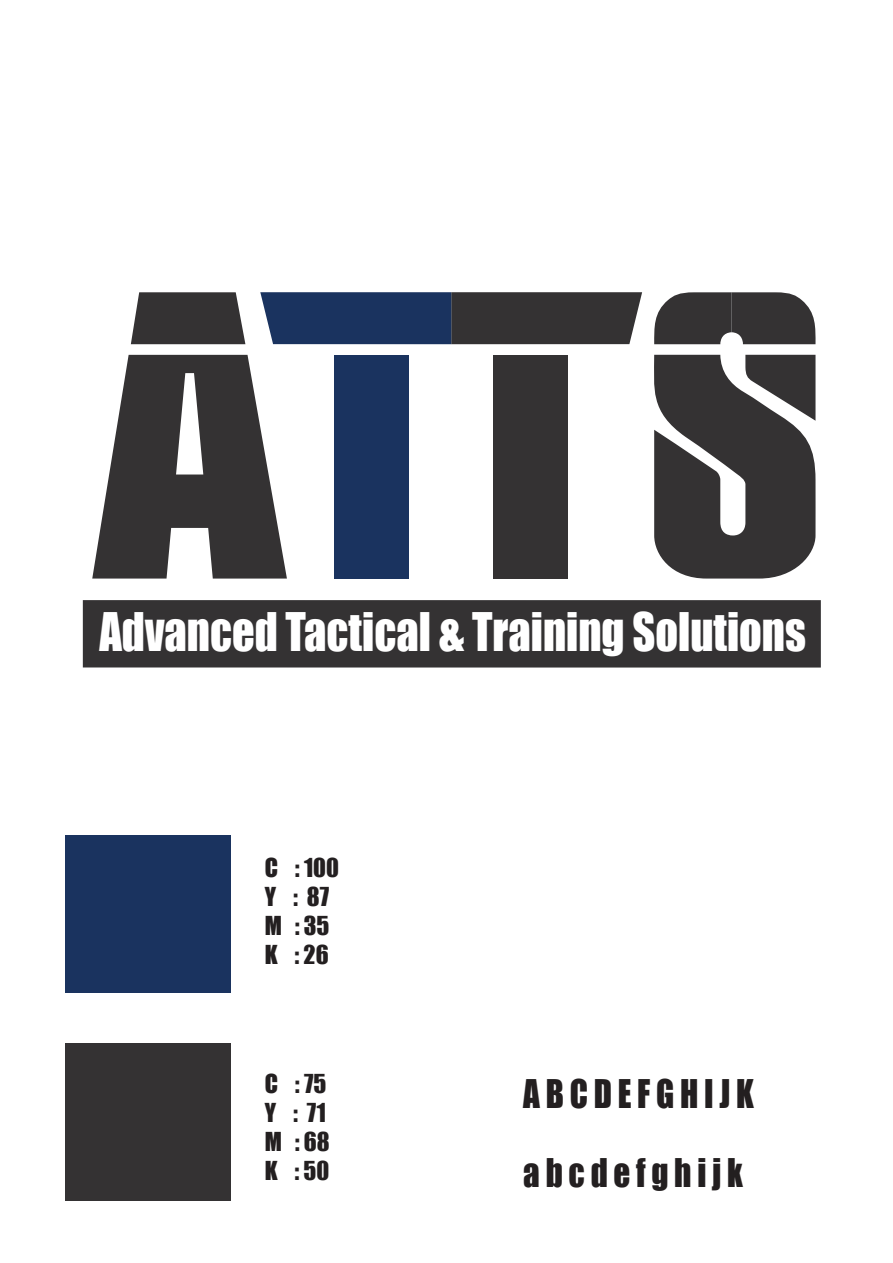
<style>
.page{position:relative;width:893px;height:1263px;background:#fff}
.page>*{position:absolute;margin:0;border:0;box-sizing:border-box;transform-origin:0 0}
.t1{font:48.9px "Impact";color:#fff;scale:.91 1}
.t2{font:36.3px/78.8px "Impact";color:#231f20;scale:.91 1}
.t3{font:24px/28.8px "Impact";color:#231f20}
</style>
<div class="page">
<div style="left:65px;top:835px;width:166px;height:157px;background:#1a335f"></div>
<div style="left:65px;top:1043px;width:166px;height:158px;background:#343233"></div>
<div style="left:83px;top:600px;width:738px;height:67px;background:#343233"></div>
<svg style="left:92px;top:292px;width:195px;height:287px;fill:#343233"></svg>
<svg style="left:654px;top:292px;width:162px;height:52px;background:#494748"></svg>
<svg style="left:654px;top:355px;width:162px;height:223px"></svg>
<div style="left:493px;top:355px;width:75px;height:224px;background:#343233"></div>
<div style="left:335px;top:355px;width:74px;height:224px;background:#1a335f"></div>
<svg style="left:260px;top:292px;width:382px;height:52px;background:#2f3a4f"></svg>
<p class="t1" style="left:99px;top:594px;width:778px">Advanced Tactical &amp; Training Solutions</p>
<p class="t3" style="left:265px;top:853px;width:76px">C : 100<br>Y : 87<br>M : 35<br>K : 26</p>
<p class="t3" style="left:265px;top:1069px;width:66px">C : 75<br>Y : 71<br>M : 68<br>K : 50</p>
<p class="t2" style="left:523px;top:1053px;width:255px">A B C D E F G H I J K a b c d e f g h i j k</p>
</div>
